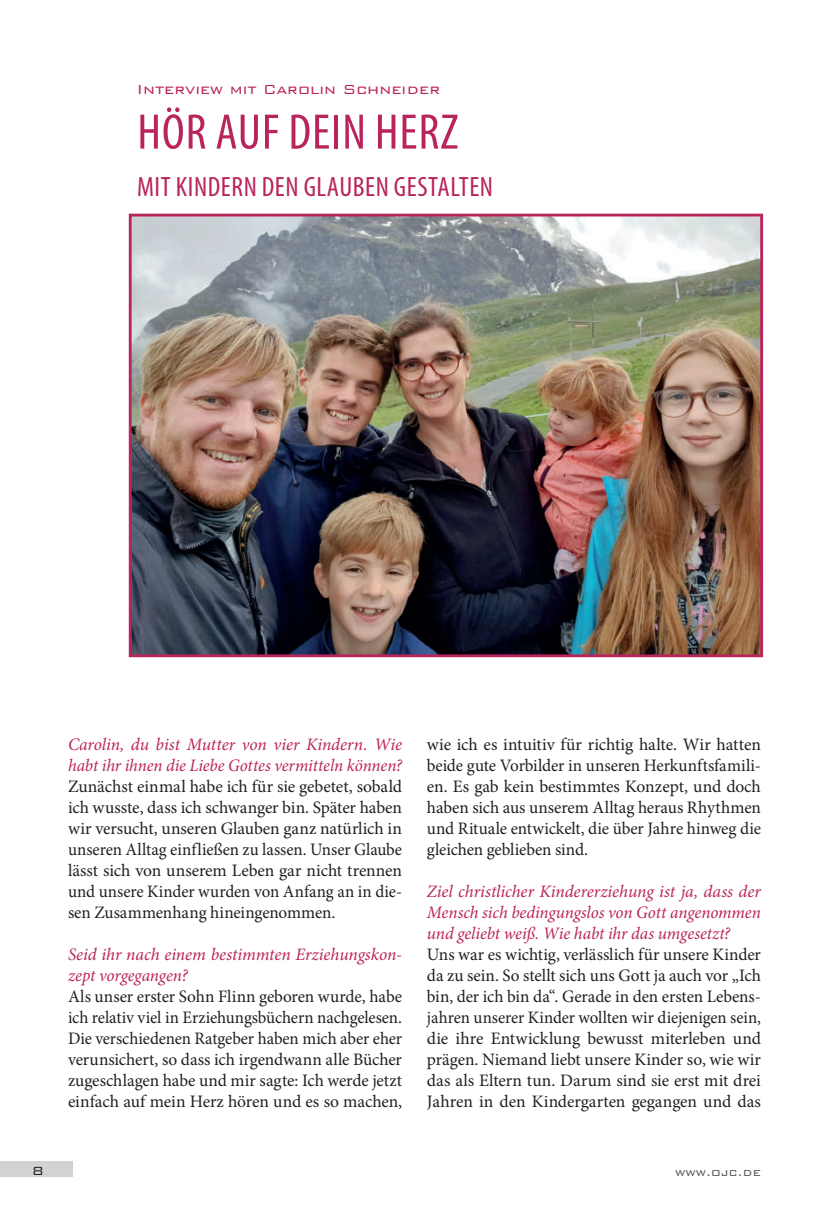
<style>
.page{position:relative;width:829px;height:1211px;background:#fff}
.page>*{position:absolute;margin:0;border:0;box-sizing:border-box;transform-origin:0 0}
.t1{font:condensed 50.4px "Myriad Pro";letter-spacing:.02em;color:#ba245c}
.t2{font:condensed 28px "Myriad Pro";letter-spacing:.02em;color:#ba245c}
.t3{font:17.5px/21px "Minion Pro";letter-spacing:-.01em;color:#231f20;text-align:justify}
.t4{font:italic 17.5px/21px "Minion Pro";letter-spacing:-.005em;color:#ba245c}
.t5{font:300 17.5px "Bank Gothic";color:#ba245c}
.t6{font:300 15.75px "Bank Gothic";color:#231f20}
.t7{font:300 14px "Bank Gothic";color:#57585a}
</style>
<div class="page">
<div style="left:0;top:1161px;width:73px;height:15px;background:#d1d2d4"></div>
<img style="left:133px;top:218px;width:626px;height:435px">
<div style="left:129px;top:214px;width:634px;height:443px;border:3px solid #ba245c"></div>
<p class="t5" style="left:137px;top:76px;width:305px">Interview mit Carolin Schneider</p>
<h1 class="t1" style="left:137px;top:105px;width:322px">HÖR AUF DEIN HERZ</h1>
<h2 class="t2" style="left:137px;top:172px;width:357px">MIT KINDERN DEN GLAUBEN GESTALTEN</h2>
<p class="t4" style="left:68px;top:734px;width:335px">Carolin, du bist Mutter von vier Kindern. Wie habt ihr ihnen die Liebe Gottes vermitteln können?</p>
<p class="t3" style="left:68px;top:776px;width:335px">Zunächst einmal habe ich für sie gebetet, sobald ich wusste, dass ich schwanger bin. Später haben wir versucht, unseren Glauben ganz natürlich in unseren Alltag einfließen zu lassen. Unser Glaube lässt sich von unserem Leben gar nicht trennen und unsere Kinder wurden von Anfang an in die&shy;sen Zusammenhang hineingenommen.</p>
<p class="t4" style="left:68px;top:944px;width:335px">Seid ihr nach einem bestimmten Erziehungskon&shy;zept vorgegangen?</p>
<p class="t3" style="left:68px;top:986px;width:335px">Als unser erster Sohn Flinn geboren wurde, habe ich relativ viel in Erziehungsbüchern nachgelesen.<br>Die verschiedenen Ratgeber haben mich aber eher verunsichert, so dass ich irgendwann alle Bücher zugeschlagen habe und mir sagte: Ich werde jetzt einfach auf mein Herz hören und es so machen,</p>
<p class="t3" style="left:427px;top:734px;width:335px">wie ich es intuitiv für richtig halte. Wir hatten beide gute Vorbilder in unseren Herkunftsfamili&shy;en. Es gab kein bestimmtes Konzept, und doch haben sich aus unserem Alltag heraus Rhythmen und Rituale entwickelt, die über Jahre hinweg die gleichen geblieben sind.</p>
<p class="t4" style="left:427px;top:881px;width:335px;text-align:justify">Ziel christlicher Kindererziehung ist ja, dass der Mensch sich bedingungslos von Gott angenommen und geliebt weiß. Wie habt ihr das umgesetzt?</p>
<p class="t3" style="left:427px;top:944px;width:335px">Uns war es wichtig, verlässlich für unsere Kinder da zu sein. So stellt sich uns Gott ja auch vor „Ich bin, der ich bin da“. Gerade in den ersten Lebens&shy;jahren unserer Kinder wollten wir diejenigen sein, die ihre Entwicklung bewusst miterleben und prägen. Niemand liebt unsere Kinder so, wie wir das als Eltern tun. Darum sind sie erst mit drei Jahren in den Kindergarten gegangen und das</p>
<p class="t6" style="left:32px;top:1158px;width:13px">8</p>
<p class="t7" style="left:675px;top:1161px;width:87px">www.ojc.de</p>
</div>
